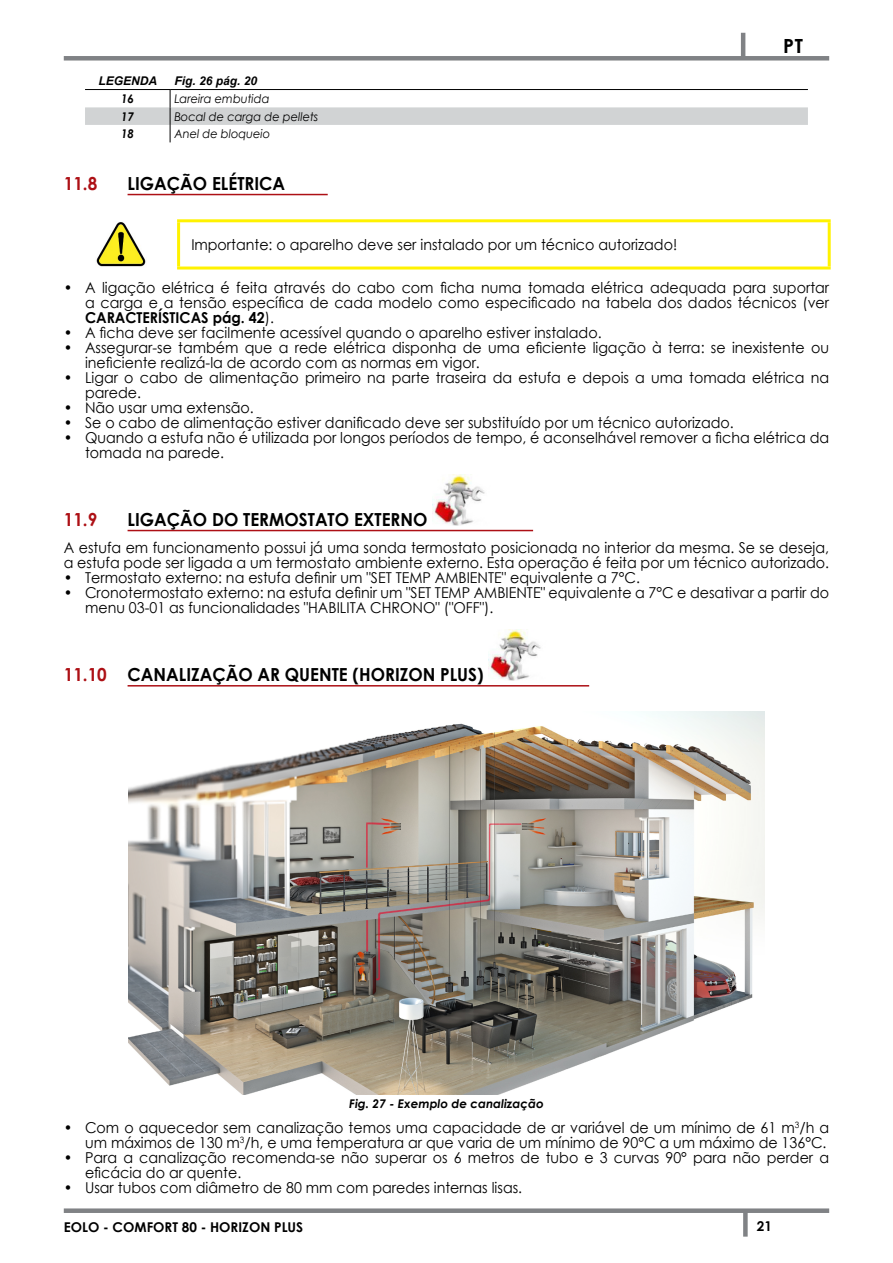
<style>
.page{position:relative;width:893px;height:1263px;background:#fff}
.page>*{position:absolute;margin:0;border:0;box-sizing:border-box;transform-origin:0 0}
.t1{font:700 19.5px "Century Gothic";color:#000}
.t2{font:700 18px "Century Gothic";color:#000;scale:.95 1}
.t3{font:700 18px "Century Gothic";color:#ad1015;scale:.95 1}
.t4{font:15px/15px "Century Gothic";color:#000;scale:.95 1}
.t5{font:700 13.5px "Century Gothic";color:#000}
.t6{font:italic 12px "Century Gothic";color:#000;scale:.95 1}
.t7{font:italic 700 12px "Century Gothic";color:#000}
.t8{font:italic 700 12px "Arial";color:#000}
.t9{font:italic 700 12px "Century Gothic";color:#000;scale:.95 1}
.s1{font-weight:700}
.s2{color:#ad1015}
</style>
<div class="page">
<div style="left:64px;top:1208px;width:765px;height:5px;background:#808285"></div>
<div style="left:64px;top:56px;width:765px;height:5px;background:#808285"></div>
<div style="left:743px;top:1211px;width:5px;height:25px;background:#808285"></div>
<hr style="left:741px;top:33px;width:4px;height:25px;background:#808285">
<hr style="left:128px;top:194px;width:200px;height:1px;background:#ad1015">
<hr style="left:128px;top:530px;width:405px;height:1px;background:#ad1015">
<hr style="left:128px;top:685px;width:461px;height:1px;background:#ad1015">
<hr style="left:85px;top:89px;width:85px;height:1px;background:#000">
<hr style="left:170px;top:89px;width:638px;height:1px;background:#000">
<svg style="left:85px;top:90px;width:723px;height:52px"></svg>
<hr style="left:177px;top:219px;width:654px;height:3px;background:#fff200">
<hr style="left:177px;top:222px;width:3px;height:44px;background:#fff200">
<hr style="left:828px;top:222px;width:3px;height:44px;background:#fff200">
<hr style="left:177px;top:266px;width:654px;height:3px;background:#fff200">
<img style="left:96px;top:222px;width:50px;height:45px">
<img style="left:432px;top:474px;width:53px;height:51px">
<img style="left:488px;top:630px;width:53px;height:51px">
<img style="left:129px;top:711px;width:635px;height:383px">
<p class="t8" style="left:98px;top:73px;width:60px">LEGENDA</p>
<p class="t8" style="left:174px;top:73px;width:84px">Fig. 26 pág. 20</p>
<p class="t9" style="left:121px;top:90px;width:15px">16</p>
<p class="t6" style="left:174px;top:90px;width:102px">Lareira embutida</p>
<p class="t9" style="left:121px;top:107px;width:15px">17</p>
<p class="t6" style="left:174px;top:108px;width:153px">Bocal de carga de pellets</p>
<p class="t9" style="left:121px;top:125px;width:15px">18</p>
<p class="t6" style="left:174px;top:125px;width:103px">Anel de bloqueio</p>
<p class="t3" style="left:64px;top:169px;width:37px">11.8</p>
<p class="t2" style="left:128px;top:169px;width:167px">LIGAÇÃO ELÉTRICA</p>
<h1 class="t1" style="left:783px;top:31px;width:21px">PT</h1>
<p class="t4" style="left:191px;top:237px;width:513px">Importante: o aparelho deve ser instalado por um técnico autorizado!</p>
<p class="t4" style="left:85px;top:280px;width:785px;text-align:justify;text-indent:-21px">• A ligação elétrica é feita através do cabo com ficha numa tomada elétrica adequada para suportar a carga e a tensão específica de cada modelo como especificado na tabela dos dados técnicos (ver <span class="s1">CARACTERÍSTICAS pág. 42</span>).</p>
<p class="t4" style="left:64px;top:325px;width:568px">• A ficha deve ser facilmente acessível quando o aparelho estiver instalado.</p>
<p class="t4" style="left:85px;top:340px;width:785px;text-indent:-21px">• Assegurar-se também que a rede elétrica disponha de uma eficiente ligação à terra: se inexistente ou ineficiente realizá-la de acordo com as normas em vigor.</p>
<p class="t4" style="left:85px;top:370px;width:785px;text-indent:-21px">• Ligar o cabo de alimentação primeiro na parte traseira da estufa e depois a uma tomada elétrica na parede.</p>
<p class="t4" style="left:64px;top:400px;width:202px">• Não usar uma extensão.</p>
<p class="t4" style="left:64px;top:415px;width:707px">• Se o cabo de alimentação estiver danificado deve ser substituído por um técnico autorizado.</p>
<p class="t4" style="left:85px;top:430px;width:785px;text-indent:-21px">• Quando a estufa não é utilizada por longos períodos de tempo, é aconselhável remover a ficha elétrica da tomada na parede.</p>
<p class="t3" style="left:64px;top:505px;width:37px">11.9</p>
<p class="t2" style="left:128px;top:505px;width:317px">LIGAÇÃO DO TERMOSTATO EXTERNO</p>
<p class="t4" style="left:64px;top:540px;width:807px">A estufa em funcionamento possui já uma sonda termostato posicionada no interior da mesma. Se se deseja, a estufa pode ser ligada a um termostato ambiente externo. Esta operação é feita por um técnico autorizado.</p>
<p class="t4" style="left:64px;top:570px;width:608px">• Termostato externo: na estufa definir um "SET TEMP AMBIENTE" equivalente a 7°C.</p>
<p class="t4" style="left:85px;top:585px;width:785px;text-indent:-21px">• Cronotermostato externo: na estufa definir um "SET TEMP AMBIENTE" equivalente a 7°C e desativar a partir do menu 03-01 as funcionalidades "HABILITA CHRONO" ("OFF").</p>
<p class="t2" style="left:64px;top:661px;width:443px"><span class="s2">11.10</span> CANALIZAÇÃO AR QUENTE (HORIZON PLUS)</p>
<p class="t7" style="left:349px;top:1095px;width:196px">Fig. 27 - Exemplo de canalização</p>
<p class="t4" style="left:64px;top:1119px;width:807px;text-align:right">• Com o aquecedor sem canalização temos uma capacidade de ar variável de um mínimo de 61 m<sup>3</sup>/h a um máximos de 130 m<sup>3</sup>/h, e uma temperatura ar que varia de um mínimo de 90°C a um máximo de 136°C.</p>
<p class="t4" style="left:85px;top:1149px;width:785px;text-indent:-21px">• Para a canalização recomenda-se não superar os 6 metros de tubo e 3 curvas 90° para não perder a eficácia do ar quente.</p>
<p class="t4" style="left:64px;top:1179px;width:484px">• Usar tubos com diâmetro de 80 mm com paredes internas lisas.</p>
<p class="t5" style="left:64px;top:1217px;width:241px">EOLO - COMFORT 80 - HORIZON PLUS</p>
<p class="t5" style="left:757px;top:1216px;width:17px">21</p>
</div>
